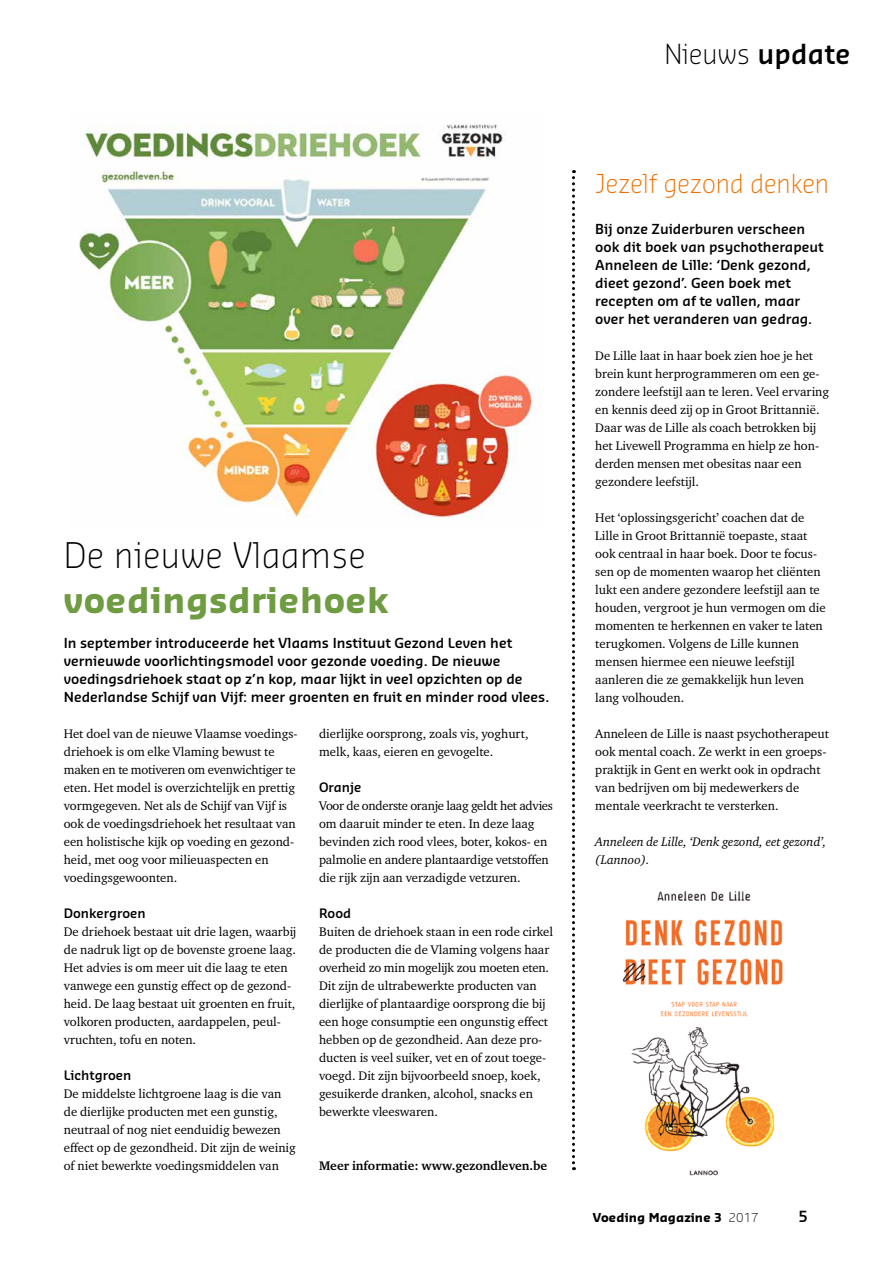
<style>
.page{position:relative;width:893px;height:1263px;background:#fff}
.page>*{position:absolute;margin:0;border:0;box-sizing:border-box;transform-origin:0 0}
.t1{font:700 34.5px "Sansa Std";letter-spacing:.02em;color:#6f9c42}
.t2{font:300 34.5px "Sansa Std";letter-spacing:.02em;color:#000}
.t3{font:300 27px "Sansa Std";letter-spacing:.01em;color:#000}
.t4{font:300 25.5px "Sansa Std";color:#ef7000}
.t5{font:600 15px "Sansa Std";color:#000}
.t6{font:600 13.5px/18px "Sansa Std";color:#000}
.t7{font:12.75px/18px "Charter ITC Std";color:#000}
.t8{font:italic 12.75px/18px "Charter ITC Std";color:#000}
.t9{font:700 12.75px "Charter ITC Std";color:#000}
.t10{font:600 12.75px "Sansa Std";color:#000}
.t11{font:700 12px "Sansa Std";letter-spacing:.01em;color:#000}
.s1{font-weight:600}
.s2{font-weight:300}
</style>
<div class="page">
<img style="left:79px;top:124px;width:458px;height:394px">
<img style="left:573px;top:891px;width:210px;height:285px">
<svg style="left:572px;top:170px;width:3px;height:1000px"></svg>
<h2 class="t3" style="left:664px;top:37px;width:188px">Nieuws <span class="s1">update</span></h2>
<h1 class="t2" style="left:64px;top:532px;width:303px">De nieuwe Vlaamse</h1>
<h1 class="t1" style="left:64px;top:577px;width:326px">voedingsdriehoek</h1>
<p class="t6" style="left:64px;top:633px;width:487px">In september introduceerde het Vlaams Instituut Gezond Leven het vernieuwde voorlichtingsmodel voor gezonde voeding. De nieuwe voedingsdriehoek staat op z’n kop, maar lijkt in veel opzichten op de Nederlandse Schijf van Vijf: meer groenten en fruit en minder rood vlees.</p>
<p class="t7" style="left:64px;top:724px;width:235px">Het doel van de nieuwe Vlaamse voedings&shy;driehoek is om elke Vlaming bewust te maken en te motiveren om evenwichtiger te eten. Het model is overzichtelijk en prettig vormgegeven. Net als de Schijf van Vijf is ook de voedingsdriehoek het resultaat van een holistische kijk op voeding en gezond&shy;heid, met oog voor milieuaspecten en voedingsgewoonten.</p>
<p class="t10" style="left:64px;top:905px;width:83px">Donkergroen</p>
<p class="t7" style="left:64px;top:922px;width:234px">De driehoek bestaat uit drie lagen, waarbij de nadruk ligt op de bovenste groene laag.<br>Het advies is om meer uit die laag te eten vanwege een gunstig effect op de gezond&shy;heid. De laag bestaat uit groenten en fruit, volkoren producten, aardappelen, peul&shy;vruchten, tofu en noten.</p>
<p class="t10" style="left:64px;top:1067px;width:69px">Lichtgroen</p>
<p class="t7" style="left:64px;top:1084px;width:234px">De middelste lichtgroene laag is die van de dierlijke producten met een gunstig, neutraal of nog niet eenduidig bewezen effect op de gezondheid. Dit zijn de weinig of niet bewerkte voedingsmiddelen van</p>
<p class="t7" style="left:319px;top:725px;width:211px">dierlijke oorsprong, zoals vis, yoghurt, melk, kaas, eieren en gevogelte.</p>
<p class="t10" style="left:319px;top:779px;width:44px">Oranje</p>
<p class="t7" style="left:319px;top:797px;width:236px">Voor de onderste oranje laag geldt het advies om daaruit minder te eten. In deze laag bevinden zich rood vlees, boter, kokos- en palmolie en andere plantaardige vetstoffen die rijk zijn aan verzadigde vetzuren.</p>
<p class="t10" style="left:319px;top:905px;width:34px">Rood</p>
<p class="t7" style="left:319px;top:923px;width:235px">Buiten de driehoek staan in een rode cirkel de producten die de Vlaming volgens haar overheid zo min mogelijk zou moeten eten.<br>Dit zijn de ultrabewerkte producten van dierlijke of plantaardige oorsprong die bij een hoge consumptie een ongunstig effect hebben op de gezondheid. Aan deze pro&shy;ducten is veel suiker, vet en of zout toege&shy;voegd. Dit zijn bijvoorbeeld snoep, koek, gesuikerde dranken, alcohol, snacks en bewerkte vleeswaren.</p>
<p class="t9" style="left:319px;top:1158px;width:230px">Meer informatie: www.gezondleven.be</p>
<h3 class="t4" style="left:595px;top:166px;width:235px">Jezelf gezond denken</h3>
<p class="t6" style="left:595px;top:219px;width:230px">Bij onze Zuiderburen verscheen ook dit boek van psychotherapeut<br>Anneleen de Lille: ‘Denk gezond, dieet gezond’. Geen boek met recepten om af te vallen, maar over het veranderen van gedrag.</p>
<p class="t7" style="left:595px;top:346px;width:235px">De Lille laat in haar boek zien hoe je het brein kunt herprogrammeren om een ge&shy;zondere leefstijl aan te leren. Veel ervaring en kennis deed zij op in Groot Brittannië.<br>Daar was de Lille als coach betrokken bij het Livewell Programma en hielp ze hon&shy;derden mensen met obesitas naar een gezondere leefstijl.</p>
<p class="t7" style="left:595px;top:508px;width:232px">Het ‘oplossingsgericht’ coachen dat de Lille in Groot Brittannië toepaste, staat ook centraal in haar boek. Door te focus&shy;sen op de momenten waarop het cliënten lukt een andere gezondere leefstijl aan te houden, vergroot je hun vermogen om die momenten te herkennen en vaker te laten terugkomen. Volgens de Lille kunnen mensen hiermee een nieuwe leefstijl aanleren die ze gemakkelijk hun leven lang volhouden.</p>
<p class="t7" style="left:595px;top:724px;width:235px">Anneleen de Lille is naast psychotherapeut ook mental coach. Ze werkt in een groeps&shy;praktijk in Gent en werkt ook in opdracht van bedrijven om bij medewerkers de mentale veerkracht te versterken.</p>
<p class="t8" style="left:595px;top:833px;width:232px">Anneleen de Lille, ‘Denk gezond, eet gezond’, (Lannoo).</p>
<p class="t11" style="left:592px;top:1210px;width:168px">Voeding Magazine 3 <span class="s2">2017</span></p>
<p class="t5" style="left:798px;top:1206px;width:11px">5</p>
</div>
